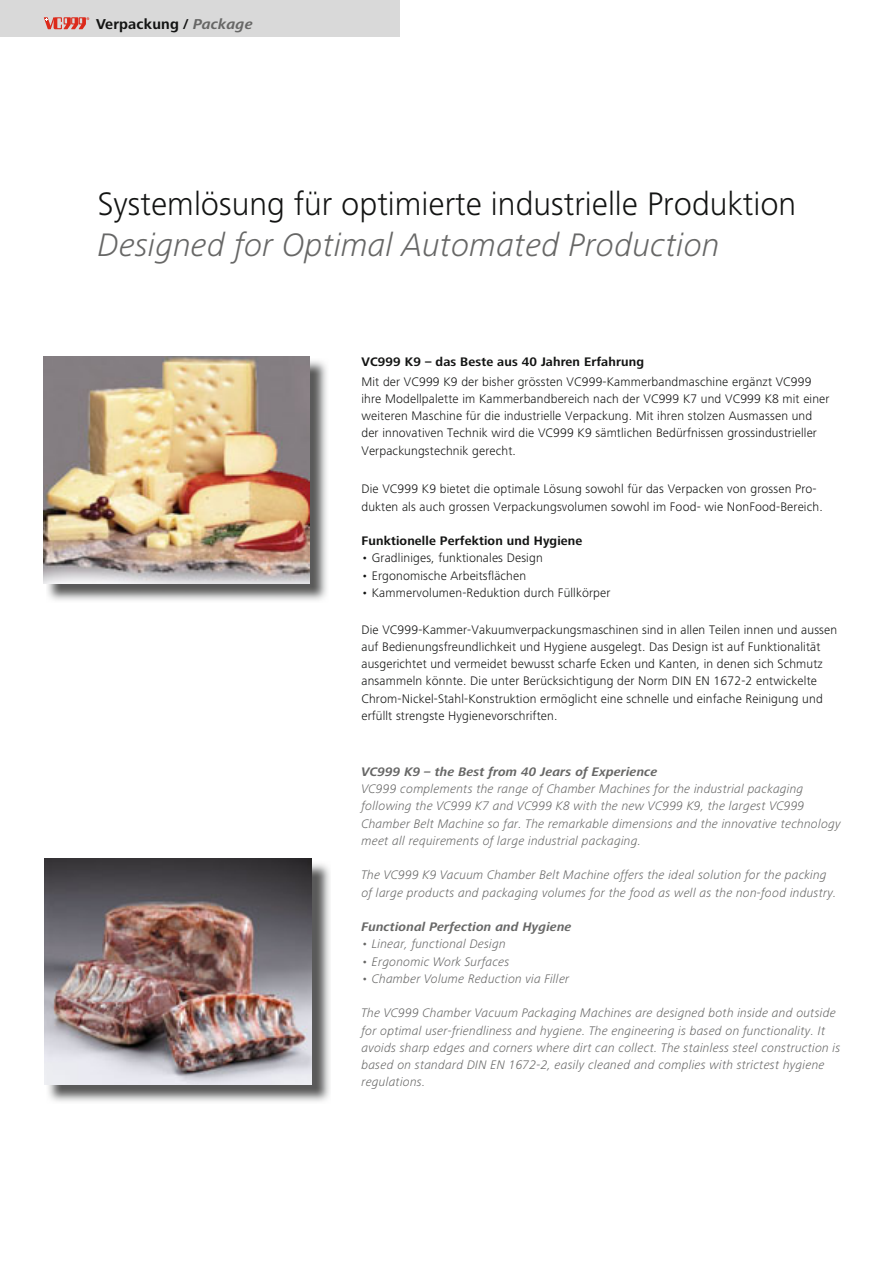
<style>
.page{position:relative;width:893px;height:1263px;background:#fff}
.page>*{position:absolute;margin:0;border:0;box-sizing:border-box;transform-origin:0 0}
.t1{font:300 33.75px "Frutiger Next LT";color:#131413}
.t2{font:italic 300 33.75px "Frutiger Next LT";color:#676766}
.t3{font:700 14.85px "Frutiger Next LT";letter-spacing:.01em;color:#131413}
.t4{font:300 12.9px/17.2px "Frutiger Next LT";letter-spacing:.01em;color:#131413}
.t5{font:italic 300 12.9px/17.2px "Frutiger Next LT";letter-spacing:.01em;color:#676766}
.t6{font:700 12.9px "Frutiger Next LT";letter-spacing:.01em;color:#131413}
.t7{font:italic 700 12.9px "Frutiger Next LT";letter-spacing:.01em;color:#676766}
.s1{font-style:italic;color:#676766}
</style>
<div class="page">
<div style="left:0;top:0;width:400px;height:37px;background:#d9d9d9"></div>
<svg style="left:44px;top:17px;width:45px;height:12px"></svg>
<img style="left:46px;top:358px;width:281px;height:243px">
<img style="left:44px;top:356px;width:265px;height:227px">
<img style="left:46px;top:860px;width:284px;height:242px">
<img style="left:44px;top:859px;width:267px;height:225px">
<p class="t3" style="left:96px;top:18px;width:158px">Verpackung / <span class="s1">Package</span></p>
<h1 class="t1" style="left:98px;top:191px;width:700px">Systemlösung für optimierte industrielle Produktion</h1>
<h1 class="t2" style="left:98px;top:231px;width:624px">Designed for Optimal Automated Production</h1>
<p class="t6" style="left:361px;top:357px;width:284px">VC999 K9 – das Beste aus 40 Jahren Erfahrung</p>
<p class="t4" style="left:361px;top:374px;width:470px">Mit der VC999 K9 der bisher grössten VC999-Kammerbandmaschine ergänzt VC999 ihre Modellpalette im Kammerbandbereich nach der VC999 K7 und VC999 K8 mit einer weiteren Maschine für die industrielle Verpackung. Mit ihren stolzen Ausmassen und der innovativen Technik wird die VC999 K9 sämtlichen Bedürfnissen grossindustrieller Verpackungstechnik gerecht.</p>
<p class="t4" style="left:361px;top:482px;width:463px">Die VC999 K9 bietet die optimale Lösung sowohl für das Verpacken von grossen Pro&shy;dukten als auch grossen Verpackungsvolumen sowohl im Food- wie NonFood-Bereich.</p>
<p class="t6" style="left:361px;top:536px;width:222px">Funktionelle Perfektion und Hygiene</p>
<p class="t4" style="left:361px;top:551px;width:183px">• Gradliniges, funktionales Design</p>
<p class="t4" style="left:361px;top:568px;width:166px">• Ergonomische Arbeitsflächen</p>
<p class="t4" style="left:361px;top:585px;width:250px">• Kammervolumen-Reduktion durch Füllkörper</p>
<p class="t4" style="left:361px;top:622px;width:477px">Die VC999-Kammer-Vakuumverpackungsmaschinen sind in allen Teilen innen und aussen auf Bedienungsfreundlichkeit und Hygiene ausgelegt. Das Design ist auf Funktionalität ausgerichtet und vermeidet bewusst scharfe Ecken und Kanten, in denen sich Schmutz ansammeln könnte. Die unter Berücksichtigung der Norm DIN EN 1672-2 entwickelte Chrom-Nickel-Stahl-Konstruktion ermöglicht eine schnelle und einfache Reinigung und erfüllt strengste Hygienevorschriften.</p>
<p class="t7" style="left:361px;top:766px;width:298px">VC999 K9 – the Best from 40 Jears of Experience</p>
<p class="t5" style="left:361px;top:781px;width:481px">VC999 complements the range of Chamber Machines for the industrial packaging following the VC999 K7 and VC999 K8 with the new VC999 K9, the largest VC999<br>Chamber Belt Machine so far. The remarkable dimensions and the innovative technology meet all requirements of large industrial packaging.</p>
<p class="t5" style="left:361px;top:867px;width:477px">The VC999 K9 Vacuum Chamber Belt Machine offers the ideal solution for the packing of large products and packaging volumes for the food as well as the non-food industry.</p>
<p class="t7" style="left:361px;top:922px;width:212px">Functional Perfection and Hygiene</p>
<p class="t5" style="left:361px;top:936px;width:146px">• Linear, functional Design</p>
<p class="t5" style="left:361px;top:954px;width:150px">• Ergonomic Work Surfaces</p>
<p class="t5" style="left:361px;top:971px;width:209px">• Chamber Volume Reduction via Filler</p>
<p class="t5" style="left:361px;top:1005px;width:480px">The VC999 Chamber Vacuum Packaging Machines are designed both inside and outside for optimal user-friendliness and hygiene. The engineering is based on functionality. It avoids sharp edges and corners where dirt can collect. The stainless steel construction is based on standard DIN EN 1672-2, easily cleaned and complies with strictest hygiene regulations.</p>
</div>
